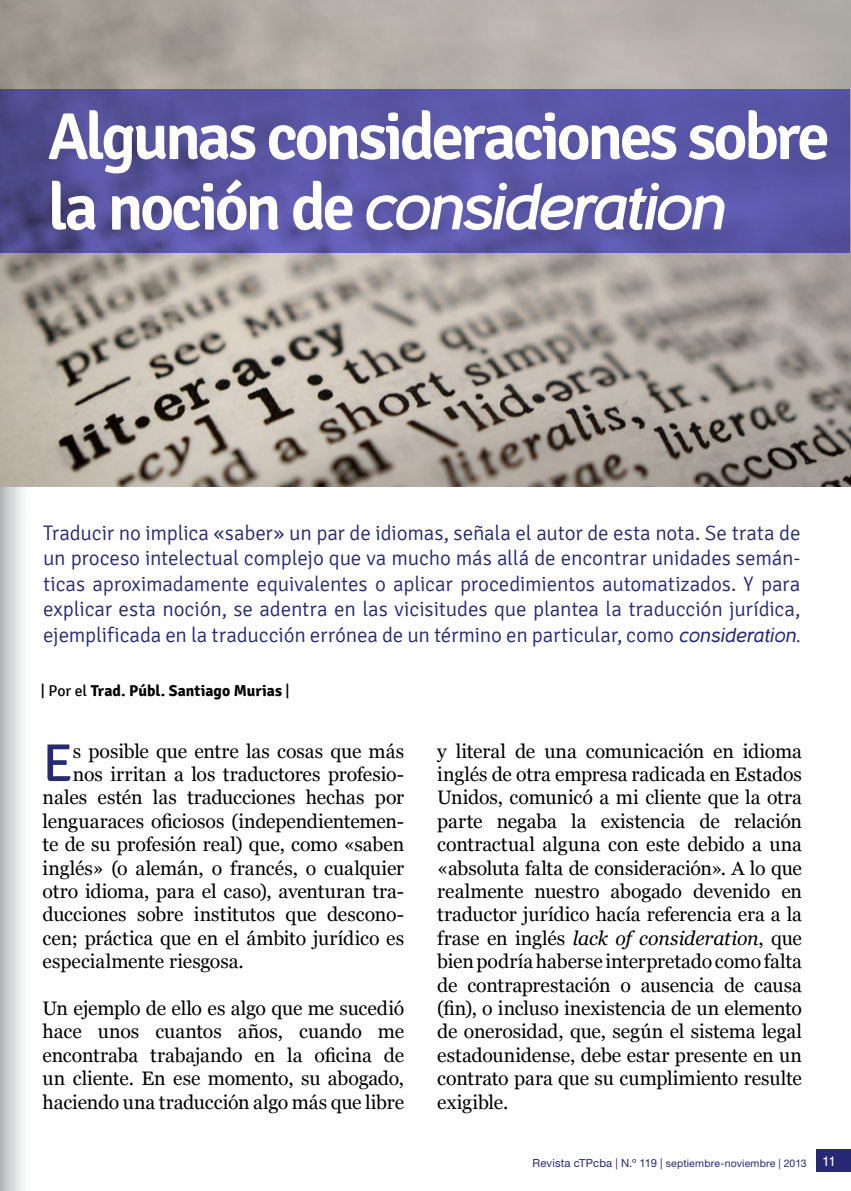
<style>
.page{position:relative;width:851px;height:1191px;background:#fff}
.page>*{position:absolute;margin:0;border:0;box-sizing:border-box;transform-origin:0 0}
.t1{font:600 66px "Signika";letter-spacing:-.055em;color:#fff}
.t2{font:italic 700 66px "Casper";letter-spacing:-.05em;color:#fff}
.t3{font:53.4px "Signika";color:#282974}
.t4{font:300 21px/25.5px "Signika";letter-spacing:-.01em;color:#282974;text-align:justify}
.t5{font:19.5px/23.4px "Georgia";letter-spacing:-.005em;color:#000;text-align:justify}
.t6{font:700 15.75px "Signika";color:#000}
.t7{font:10.5px "Helvetica Neue LT Std";letter-spacing:.015em;color:#282974}
.s1{font-family:"Signika";font-weight:600;font-style:normal}
.s2{font-family:"Casper";font-weight:400;font-style:italic;font-size:20.25px}
.s3{font-family:"Casper";font-weight:400;font-style:italic}
.s4{font-weight:400}
.s5{font-style:italic}
.s6{font-size:11.25px}
.s7{font-family:"Helvetica LT Std";font-size:13.5px;color:#fff}
</style>
<div class="page">
<div style="left:816px;top:1149px;width:34px;height:22px;background:#282974"></div>
<img style="left:0;top:0;width:850px;height:486px">
<svg style="left:0;top:89px;width:849px;height:164px;background:#5854a2"></svg>
<h1 class="t1" style="left:48px;top:98px;width:783px">Algunas consideraciones sobre</h1>
<h1 class="t2" style="left:48px;top:171px;width:682px"><span class="s1">la noción de</span> consideration</h1>
<p class="t4" style="left:43px;top:520px;width:758px">Traducir no implica «saber» un par de idiomas, señala el autor de esta nota. Se trata de un proceso intelectual complejo que va mucho más allá de encontrar unidades semán&shy;ticas aproximadamente equivalentes o aplicar procedimientos automatizados. Y para explicar esta noción, se adentra en las vicisitudes que plantea la traducción jurídica, ejemplificada en la traducción errónea de un término en particular, como <span class="s2">consideration</span><span class="s3">.</span></p>
<p class="t6" style="left:41px;top:680px;width:250px"><span class="s4">| Por el</span> Trad. Públ. Santiago Murias <span class="s4">|</span></p>
<h2 class="t3" style="left:43px;top:733px;width:32px">E</h2>
<p class="t5" style="left:73px;top:739px;width:333px">s posible que entre las cosas que más</p>
<p class="t5" style="left:73px;top:763px;width:333px">nos irritan a los traductores profesio-</p>
<p class="t5" style="left:43px;top:786px;width:363px">nales estén las traducciones hechas por</p>
<p class="t5" style="left:43px;top:809px;width:363px">lenguaraces oficiosos (independientemen-</p>
<p class="t5" style="left:43px;top:833px;width:363px">te de su profesión real) que, como «saben</p>
<p class="t5" style="left:43px;top:856px;width:363px">inglés» (o alemán, o francés, o cualquier</p>
<p class="t5" style="left:43px;top:880px;width:363px">otro idioma, para el caso), aventuran tra-</p>
<p class="t5" style="left:43px;top:903px;width:363px">ducciones sobre institutos que descono-</p>
<p class="t5" style="left:43px;top:926px;width:363px">cen; práctica que en el ámbito jurídico es</p>
<p class="t5" style="left:43px;top:950px;width:203px">especialmente riesgosa.</p>
<p class="t5" style="left:43px;top:997px;width:363px">Un ejemplo de ello es algo que me sucedió hace unos cuantos años, cuando me encontraba trabajando en la oficina de un cliente. En ese momento, su abogado, haciendo una traducción algo más que libre</p>
<p class="t5" style="left:437px;top:739px;width:366px">y literal de una comunicación en idioma inglés de otra empresa radicada en Estados Unidos, comunicó a mi cliente que la otra parte negaba la existencia de relación contractual alguna con este debido a una «absoluta falta de consideración». A lo que realmente nuestro abogado devenido en traductor jurídico hacía referencia era a la frase en inglés <span class="s5">lack of consideration</span>, que bien podría haberse interpretado como falta de contraprestación o ausencia de causa (fin), o incluso inexistencia de un elemento de onerosidad, que, según el sistema legal estadounidense, debe estar presente en un contrato para que su cumplimiento resulte exigible.</p>
<p class="t7" style="left:532px;top:1156px;width:305px"><span class="s6">Revista cTPcba | N.º 119 |</span> septiembre-noviembre | 2013 <span class="s7">11</span></p>
</div>
